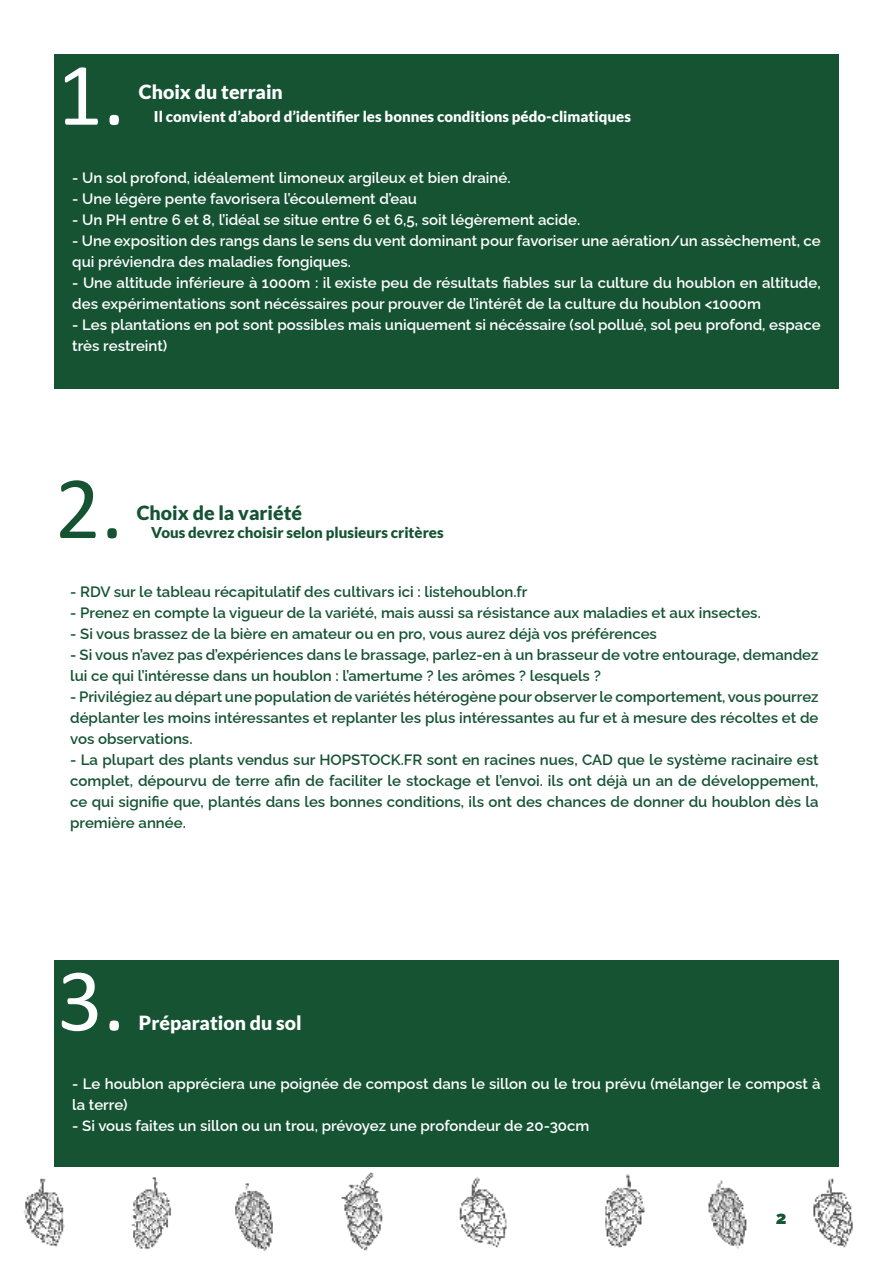
<style>
.page{position:relative;width:893px;height:1263px;background:#fff}
.page>*{position:absolute;margin:0;border:0;box-sizing:border-box;transform-origin:0 0}
.t1{font:90px "Calibri";color:#fff}
.t2{font:90px "Calibri";color:#155333}
.t3{font:900 19.5px "Lato";color:#fff}
.t4{font:900 19.5px "Lato";color:#155333}
.t5{font:900 18px "Raleway";color:#175534}
.t6{font:600 15px/21px "Raleway";color:#155333;text-align:justify}
.t7{font:600 15px/21px "Raleway";color:#fff}
.t8{font:900 15px "Lato";color:#fff}
.t9{font:900 15px "Lato";color:#155333}
</style>
<div class="page">
<img style="left:24px;top:1172px;width:829px;height:80px">
<div style="left:54px;top:54px;width:785px;height:335px;background:#155333"></div>
<div style="left:54px;top:960px;width:785px;height:206px;background:#155333"></div>
<p class="t1" style="left:57px;top:32px;width:70px">1.</p>
<p class="t3" style="left:139px;top:80px;width:146px">Choix du terrain</p>
<p class="t8" style="left:154px;top:108px;width:478px">Il convient d’abord d’identifier les bonnes conditions pédo-climatiques</p>
<p class="t7" style="left:72px;top:166px;width:440px">- Un sol profond, idéalement limoneux argileux et bien drainé.</p>
<p class="t7" style="left:72px;top:187px;width:346px">- Une légère pente favorisera l’écoulement d’eau</p>
<p class="t7" style="left:72px;top:208px;width:509px">- Un PH entre 6 et 8, l’idéal se situe entre 6 et 6,5, soit légèrement acide.</p>
<p class="t7" style="left:72px;top:229px;width:750px">- Une exposition des rangs dans le sens du vent dominant pour favoriser une aération/un assèchement, ce qui préviendra des maladies fongiques.</p>
<p class="t7" style="left:72px;top:271px;width:750px">- Une altitude inférieure à 1000m : il existe peu de résultats fiables sur la culture du houblon en altitude, des expérimentations sont nécéssaires pour prouver de l’intérêt de la culture du houblon &lt;1000m</p>
<p class="t7" style="left:72px;top:313px;width:750px">- Les plantations en pot sont possibles mais uniquement si nécéssaire (sol pollué, sol peu profond, espace très restreint)</p>
<p class="t2" style="left:55px;top:446px;width:70px">2.</p>
<p class="t4" style="left:137px;top:501px;width:167px">Choix de la variété</p>
<p class="t9" style="left:151px;top:524px;width:294px">Vous devrez choisir selon plusieurs critères</p>
<p class="t6" style="left:70px;top:579px;width:459px">- RDV sur le tableau récapitulatif des cultivars ici : listehoublon.fr</p>
<p class="t6" style="left:70px;top:600px;width:692px">- Prenez en compte la vigueur de la variété, mais aussi sa résistance aux maladies et aux insectes.</p>
<p class="t6" style="left:70px;top:621px;width:588px">- Si vous brassez de la bière en amateur ou en pro, vous aurez déjà vos préférences</p>
<p class="t6" style="left:70px;top:642px;width:750px">- Si vous n’avez pas d’expériences dans le brassage, parlez-en à un brasseur de votre entourage, demandez lui ce qui l’intéresse dans un houblon : l’amertume ? les arômes ? lesquels ?</p>
<p class="t6" style="left:70px;top:684px;width:750px">- Privilégiez au départ une population de variétés hétérogène pour observer le comportement, vous pourrez déplanter les moins intéressantes et replanter les plus intéressantes au fur et à mesure des récoltes et de vos observations.</p>
<p class="t6" style="left:70px;top:747px;width:750px">- La plupart des plants vendus sur HOPSTOCK.FR sont en racines nues, CAD que le système racinaire est complet, dépourvu de terre afin de faciliter le stockage et l’envoi. ils ont déjà un an de développement, ce qui signifie que, plantés dans les bonnes conditions, ils ont des chances de donner du houblon dès la première année.</p>
<p class="t1" style="left:57px;top:938px;width:70px">3.</p>
<p class="t3" style="left:139px;top:1012px;width:164px">Préparation du sol</p>
<p class="t7" style="left:72px;top:1071px;width:750px">- Le houblon appréciera une poignée de compost dans le sillon ou le trou prévu (mélanger le compost à la terre)</p>
<p class="t7" style="left:72px;top:1113px;width:519px">- Si vous faites un sillon ou un trou, prévoyez une profondeur de 20-30cm</p>
<p class="t5" style="left:776px;top:1203px;width:12px">2</p>
</div>
